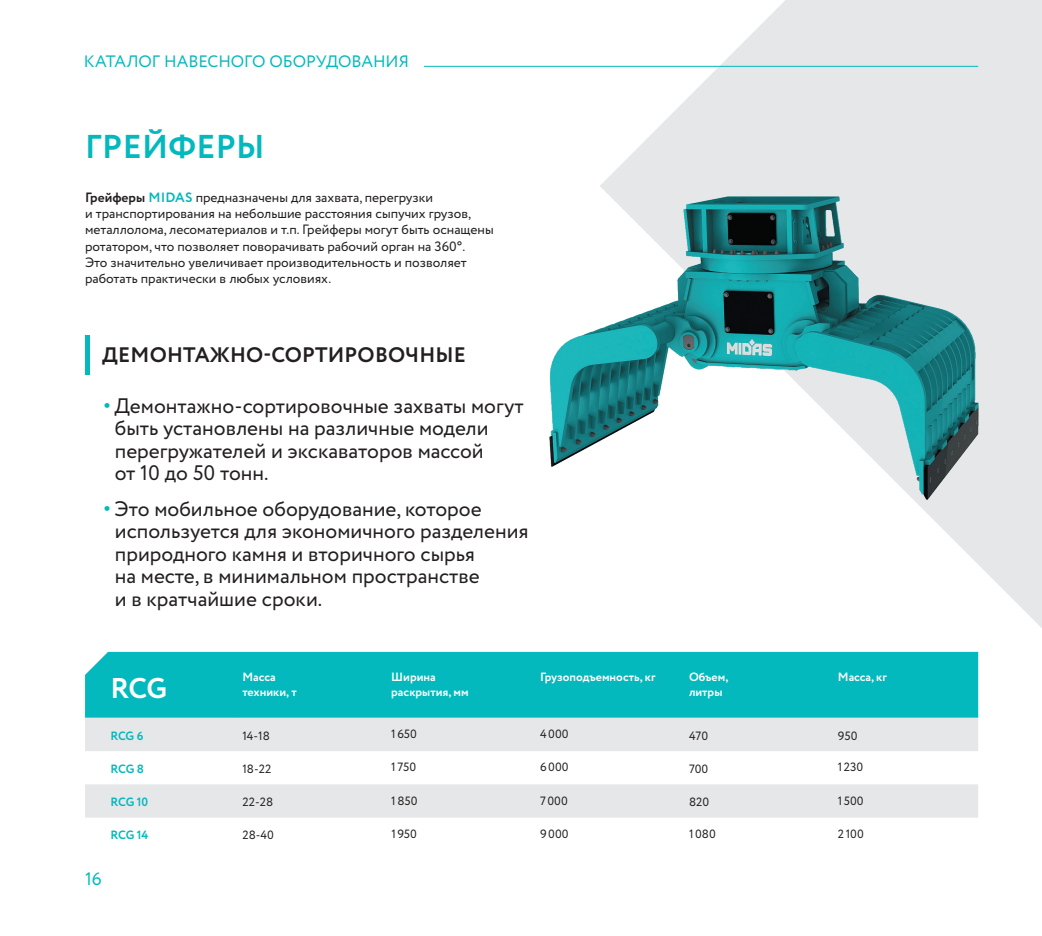
<style>
.page{position:relative;width:1042px;height:936px;background:#fff}
.page>*{position:absolute;margin:0;border:0;box-sizing:border-box;transform-origin:0 0}
.t1{font:700 33px "Circe";letter-spacing:.01em;color:#03b9bd}
.t2{font:700 28.5px "Circe";color:#fff}
.t3{font:21px/22.5px "Circe";color:#231f20}
.t4{font:700 21px "Circe";letter-spacing:.01em;color:#231f20}
.t5{font:18px "Circe";color:#03b9bd}
.t6{font:16.5px "Circe";letter-spacing:-.01em;color:#03b9bd}
.t7{font:13.5px/16.2px "Circe";color:#231f20}
.t8{font:12px "Circe";color:#231f20}
.t9{font:700 12px/14.4px "Circe";color:#fff}
.t10{font:700 12px "Circe";letter-spacing:-.03em;color:#03b9bd}
.s1{font-weight:700}
.s2{font-weight:700;color:#03b9bd}
</style>
<div class="page">
<svg style="left:600px;top:0;width:442px;height:186px;fill:#e6e7e9"></svg>
<svg style="left:600px;top:186px;width:442px;height:442px"></svg>
<div style="left:85px;top:651px;width:893px;height:66px;background:#03b9bd"></div>
<svg style="left:85px;top:717px;width:893px;height:100px;fill:#e6e7e9"></svg>
<svg style="left:85px;top:651px;width:23px;height:23px"></svg>
<img style="left:549px;top:196px;width:429px;height:304px">
<div style="left:85px;top:335px;width:5px;height:39px;background:#03b9bd"></div>
<hr style="left:424px;top:66px;width:554px;height:1px;background:#03b9bd">
<p class="t6" style="left:84px;top:50px;width:327px">КАТАЛОГ НАВЕСНОГО ОБОРУДОВАНИЯ</p>
<h1 class="t1" style="left:85px;top:125px;width:181px">ГРЕЙФЕРЫ</h1>
<p class="t7" style="left:85px;top:190px;width:410px"><span class="s1">Грейферы</span> <span class="s2">MIDAS</span> предназначены для захвата, перегрузки<br>и транспортирования на небольшие расстояния сыпучих грузов, металлолома, лесоматериалов и т.п. Грейферы могут быть оснащены ротатором, что позволяет поворачивать рабочий орган на 360°.<br>Это значительно увеличивает производительность и позволяет работать практически в любых условиях.</p>
<h3 class="t4" style="left:102px;top:340px;width:365px">ДЕМОНТАЖНО-СОРТИРОВОЧНЫЕ</h3>
<h3 class="t3" style="left:115px;top:395px;width:410px;text-indent:-11px"><span class="s2">•</span> Демонтажно-сортировочные захваты могут быть установлены на различные модели перегружателей и экскаваторов массой<br>от 10 до 50 тонн.</h3>
<h3 class="t3" style="left:115px;top:498px;width:415px;text-indent:-11px"><span class="s2">•</span> Это мобильное оборудование, которое используется для экономичного разделения природного камня и вторичного сырья<br>на месте, в минимальном пространстве<br>и в кратчайшие сроки.</h3>
<h2 class="t2" style="left:111px;top:669px;width:58px">RCG</h2>
<p class="t9" style="left:242px;top:670px;width:56px">Масса техники, т</p>
<p class="t9" style="left:391px;top:670px;width:79px">Ширина раскрытия, мм</p>
<p class="t9" style="left:540px;top:670px;width:117px">Грузоподъемность, кг</p>
<p class="t9" style="left:689px;top:670px;width:41px">Объем, литры</p>
<p class="t9" style="left:838px;top:670px;width:51px">Масса, кг</p>
<p class="t10" style="left:111px;top:727px;width:35px">RCG 6</p>
<p class="t8" style="left:242px;top:727px;width:29px">14-18</p>
<p class="t8" style="left:391px;top:726px;width:27px">1650</p>
<p class="t8" style="left:540px;top:726px;width:30px">4000</p>
<p class="t8" style="left:689px;top:727px;width:21px">470</p>
<p class="t8" style="left:838px;top:727px;width:21px">950</p>
<p class="t10" style="left:111px;top:760px;width:35px">RCG 8</p>
<p class="t8" style="left:242px;top:760px;width:31px">18-22</p>
<p class="t8" style="left:391px;top:759px;width:26px">1 750</p>
<p class="t8" style="left:540px;top:759px;width:30px">6000</p>
<p class="t8" style="left:689px;top:760px;width:21px">700</p>
<p class="t8" style="left:838px;top:759px;width:27px">1230</p>
<p class="t10" style="left:111px;top:793px;width:39px">RCG 10</p>
<p class="t8" style="left:242px;top:794px;width:32px">22-28</p>
<p class="t8" style="left:391px;top:792px;width:28px">1850</p>
<p class="t8" style="left:540px;top:792px;width:29px">7000</p>
<p class="t8" style="left:689px;top:794px;width:22px">820</p>
<p class="t8" style="left:838px;top:792px;width:27px">1500</p>
<p class="t10" style="left:111px;top:827px;width:39px">RCG 14</p>
<p class="t8" style="left:242px;top:827px;width:33px">28-40</p>
<p class="t8" style="left:391px;top:825px;width:27px">1950</p>
<p class="t8" style="left:540px;top:825px;width:30px">9000</p>
<p class="t8" style="left:689px;top:825px;width:28px">1080</p>
<p class="t8" style="left:838px;top:825px;width:27px">2100</p>
<h3 class="t5" style="left:85px;top:866px;width:18px">16</h3>
</div>
